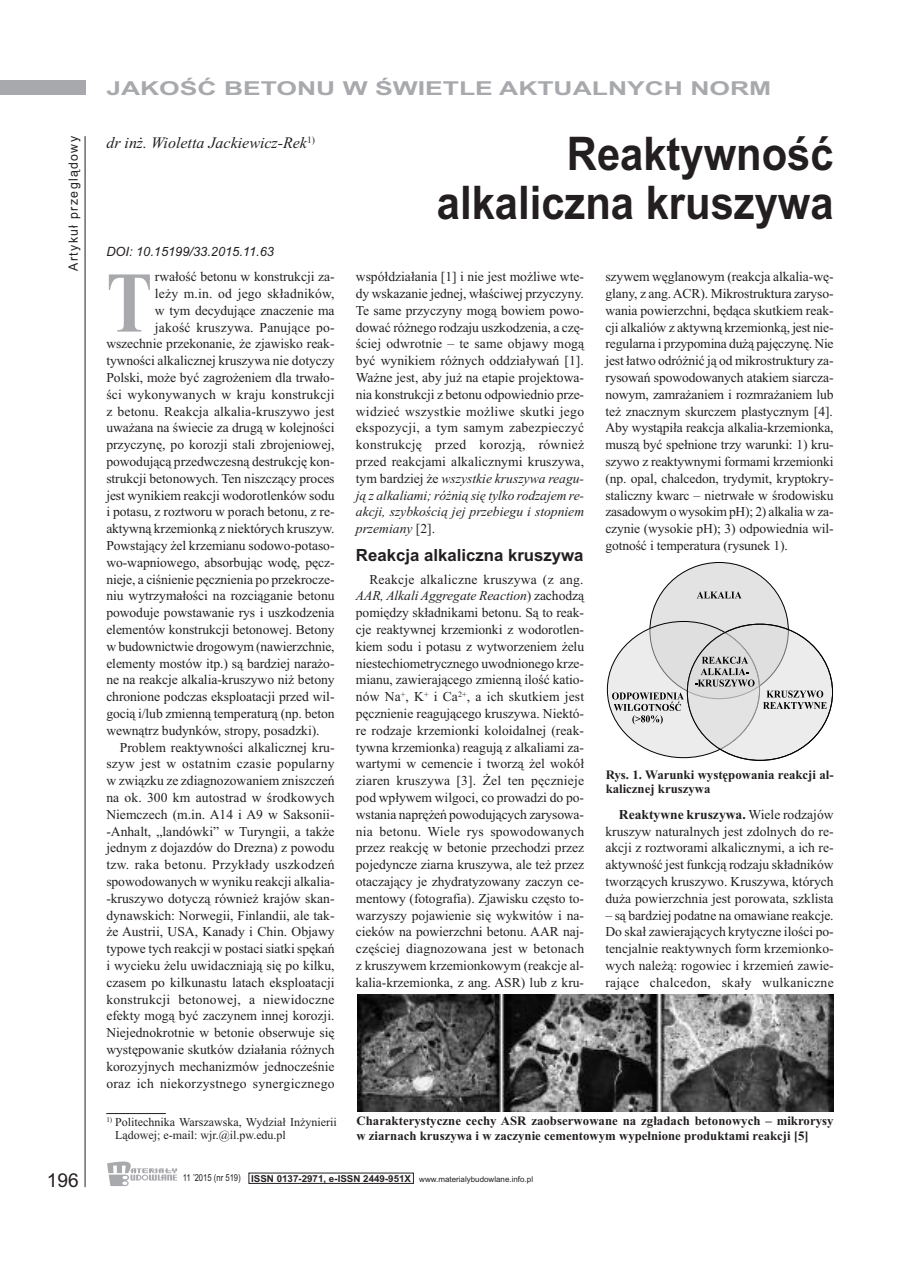
<style>
.page{position:relative;width:906px;height:1268px;background:#fff}
.page>*{position:absolute;margin:0;border:0;box-sizing:border-box;transform-origin:0 0}
.t1{font:700 86.25px "Times New Roman";color:#a8a9ad;scale:.8 1}
.t2{font:700 46.35px/49.3px "Arial";color:#231f20;text-align:right;scale:.9 1}
.t3{font:700 19.2px "Arial";color:#a8a9ad;scale:1.38 1}
.t4{font:19.2px "Arial";color:#231f20}
.t5{font:700 16.8px "Arial";color:#231f20}
.t6{font:italic 16.05px "Times New Roman";color:#231f20}
.t7{font:13.65px/16.8px "Times New Roman";letter-spacing:-.005em;color:#231f20;text-align:justify}
.t8{font:13.65px "Times New Roman";letter-spacing:.02em;color:#231f20}
.t9{font:13.65px "Times New Roman";letter-spacing:.015em;color:#231f20}
.t10{font:700 12.75px/14.4px "Times New Roman";color:#231f20}
.t11{font:italic 12.75px "Arial";color:#231f20}
.t12{font:12.75px "Arial";letter-spacing:.11em;color:#231f20;scale:.96 1}
.t13{font:12px/12.8px "Times New Roman";color:#231f20}
.t14{font:7.95px "Arial";color:#231f20}
.s1{font-style:italic}
.s2{font-weight:700}
.s3{font-size:9.6px}
.s4{font-weight:700;font-size:9.6px}
</style>
<div class="page">
<div style="left:0;top:81px;width:85px;height:14px;background:#a8a9ad"></div>
<hr style="left:85px;top:136px;width:1px;height:1050px;background:#231f20">
<svg style="left:107px;top:1161px;width:70px;height:24px"></svg>
<hr style="left:106px;top:1112px;width:60px;height:1px;background:#231f20">
<img style="left:357px;top:994px;width:476px;height:117px">
<div style="left:650px;top:562px;width:138px;height:136px;background:#e3e3e3;border-radius:50%"></div>
<svg style="left:697px;top:591px;width:44px;height:7px"></svg>
<svg style="left:612px;top:621px;width:214px;height:137px"></svg>
<p class="t12" style="left:66px;top:271px;width:142px;rotate:-90deg">Artykuł przeglądowy</p>
<h3 class="t4" style="left:47px;top:1168px;width:34px">196</h3>
<h3 class="t3" style="left:106px;top:77px;width:483px">JAKOŚĆ BETONU W ŚWIETLE AKTUALNYCH NORM</h3>
<p class="t6" style="left:106px;top:133px;width:210px">dr inż. Wioletta Jackiewicz-Rek<sup>1)</sup></p>
<p class="t11" style="left:106px;top:244px;width:169px">DOI: 10.15199/33.2015.11.63</p>
<h1 class="t1" style="left:106px;top:251px;width:59px">T</h1>
<p class="t7" style="left:155px;top:268px;width:181px">rwałość betonu w konstrukcji za-</p>
<p class="t9" style="left:155px;top:285px;width:181px">leży m.in. od jego składników,</p>
<p class="t7" style="left:155px;top:301px;width:181px">w tym decydujące znaczenie ma</p>
<p class="t9" style="left:155px;top:319px;width:181px">jakość kruszywa. Panujące po-</p>
<p class="t7" style="left:106px;top:335px;width:230px">wszechnie przekonanie, że zjawisko reak-</p>
<p class="t7" style="left:106px;top:352px;width:230px">tywności alkalicznej kruszywa nie dotyczy</p>
<p class="t7" style="left:106px;top:369px;width:230px">Polski, może być zagrożeniem dla trwało-</p>
<p class="t9" style="left:106px;top:386px;width:230px">ści wykonywanych w kraju konstrukcji</p>
<p class="t7" style="left:106px;top:402px;width:230px">z betonu. Reakcja alkalia-kruszywo jest</p>
<p class="t7" style="left:106px;top:419px;width:230px">uważana na świecie za drugą w kolejności</p>
<p class="t7" style="left:106px;top:436px;width:230px">przyczynę, po korozji stali zbrojeniowej,</p>
<p class="t7" style="left:106px;top:453px;width:230px">powodującą przedwczesną destrukcję kon-</p>
<p class="t7" style="left:106px;top:469px;width:230px">strukcji betonowych. Ten niszczący proces</p>
<p class="t7" style="left:106px;top:486px;width:230px">jest wynikiem reakcji wodorotlenków sodu</p>
<p class="t7" style="left:106px;top:503px;width:230px">i potasu, z roztworu w porach betonu, z re-</p>
<p class="t7" style="left:106px;top:520px;width:230px">aktywną krzemionką z niektórych kruszyw.</p>
<p class="t7" style="left:106px;top:536px;width:230px">Powstający żel krzemianu sodowo-potaso-</p>
<p class="t7" style="left:106px;top:553px;width:230px">wo-wapniowego, absorbując wodę, pęcz-</p>
<p class="t7" style="left:106px;top:570px;width:230px">nieje, a ciśnienie pęcznienia po przekrocze-</p>
<p class="t7" style="left:106px;top:587px;width:230px">niu wytrzymałości na rozciąganie betonu</p>
<p class="t7" style="left:106px;top:604px;width:230px">powoduje powstawanie rys i uszkodzenia</p>
<p class="t7" style="left:106px;top:620px;width:230px">elementów konstrukcji betonowej. Betony</p>
<p class="t7" style="left:106px;top:637px;width:230px">w budownictwie drogowym (nawierzchnie,</p>
<p class="t7" style="left:106px;top:654px;width:230px">elementy mostów itp.) są bardziej narażo-</p>
<p class="t7" style="left:106px;top:671px;width:230px">ne na reakcje alkalia-kruszywo niż betony</p>
<p class="t7" style="left:106px;top:688px;width:230px">chronione podczas eksploatacji przed wil-</p>
<p class="t7" style="left:106px;top:704px;width:230px">gocią i/lub zmienną temperaturą (np. beton</p>
<p class="t7" style="left:106px;top:721px;width:215px">wewnątrz budynków, stropy, posadzki).</p>
<p class="t7" style="left:120px;top:738px;width:216px">Problem reaktywności alkalicznej kru-</p>
<p class="t8" style="left:106px;top:755px;width:230px">szyw jest w ostatnim czasie popularny</p>
<p class="t7" style="left:106px;top:771px;width:230px">w związku ze zdiagnozowaniem zniszczeń</p>
<p class="t7" style="left:106px;top:788px;width:230px">na ok. 300 km autostrad w środkowych</p>
<p class="t7" style="left:106px;top:805px;width:230px">Niemczech (m.in. A14 i A9 w Saksonii-</p>
<p class="t7" style="left:106px;top:822px;width:230px">-Anhalt, „landówki” w Turyngii, a także</p>
<p class="t7" style="left:106px;top:839px;width:230px">jednym z dojazdów do Drezna) z powodu</p>
<p class="t8" style="left:106px;top:856px;width:230px">tzw. raka betonu. Przykłady uszkodzeń</p>
<p class="t7" style="left:106px;top:872px;width:230px">spowodowanych w wyniku reakcji alkalia-</p>
<p class="t7" style="left:106px;top:889px;width:230px">-kruszywo dotyczą również krajów skan-</p>
<p class="t7" style="left:106px;top:906px;width:230px">dynawskich: Norwegii, Finlandii, ale tak-</p>
<p class="t7" style="left:106px;top:923px;width:230px">że Austrii, USA, Kanady i Chin. Objawy</p>
<p class="t7" style="left:106px;top:939px;width:230px">typowe tych reakcji w postaci siatki spękań</p>
<p class="t7" style="left:106px;top:956px;width:230px">i wycieku żelu uwidaczniają się po kilku,</p>
<p class="t7" style="left:106px;top:973px;width:230px">czasem po kilkunastu latach eksploatacji</p>
<p class="t8" style="left:106px;top:990px;width:230px">konstrukcji betonowej, a niewidoczne</p>
<p class="t7" style="left:106px;top:1006px;width:230px">efekty mogą być zaczynem innej korozji.</p>
<p class="t7" style="left:106px;top:1023px;width:230px">Niejednokrotnie w betonie obserwuje się</p>
<p class="t7" style="left:106px;top:1040px;width:230px">występowanie skutków działania różnych</p>
<p class="t7" style="left:106px;top:1057px;width:230px">korozyjnych mechanizmów jednocześnie</p>
<p class="t8" style="left:106px;top:1074px;width:230px">oraz ich niekorzystnego synergicznego</p>
<p class="t13" style="left:115px;top:1115px;width:223px;text-indent:-9px"><sup>1)</sup> Politechnika Warszawska, Wydział Inżynierii<br>Lądowej; e-mail: wjr.@il.pw.edu.pl</p>
<h2 class="t2" style="left:437px;top:129px;width:442px">Reaktywność alkaliczna kruszywa</h2>
<p class="t7" style="left:356px;top:268px;width:230px">współdziałania [1] i nie jest możliwe wte&shy;dy wskazanie jednej, właściwej przyczyny.<br>Te same przyczyny mogą bowiem powo&shy;dować różnego rodzaju uszkodzenia, a czę&shy;ściej odwrotnie – te same objawy mogą być wynikiem różnych oddziaływań [1].<br>Ważne jest, aby już na etapie projektowa&shy;nia konstrukcji z betonu odpowiednio prze&shy;widzieć wszystkie możliwe skutki jego ekspozycji, a tym samym zabezpieczyć konstrukcję przed korozją, również przed reakcjami alkalicznymi kruszywa, tym bardziej że <span class="s1">wszystkie kruszywa reagu&shy;ją z alkaliami; różnią się tylko rodzajem re&shy;akcji, szybkością jej przebiegu i stopniem przemiany</span> [2].</p>
<p class="t5" style="left:356px;top:545px;width:229px">Reakcja alkaliczna kruszywa</p>
<p class="t7" style="left:356px;top:570px;width:230px;text-indent:14px">Reakcje alkaliczne kruszywa (z ang.<br><span class="s1">AAR, Alkali Aggregate Reaction</span>) zachodzą pomiędzy składnikami betonu. Są to reak&shy;cje reaktywnej krzemionki z wodorotlen&shy;kiem sodu i potasu z wytworzeniem żelu niestechiometrycznego uwodnionego krze&shy;mianu, zawierającego zmienną ilość katio&shy;nów Na<sup>+</sup>, K<sup>+</sup> i Ca<sup>2+</sup>, a ich skutkiem jest pęcznienie reagującego kruszywa. Niektó&shy;re rodzaje krzemionki koloidalnej (reak&shy;tywna krzemionka) reagują z alkaliami za&shy;wartymi w cemencie i tworzą żel wokół ziaren kruszywa [3]. Żel ten pęcznieje pod wpływem wilgoci, co prowadzi do po&shy;wstania naprężeń powodujących zarysowa&shy;nia betonu. Wiele rys spowodowanych przez reakcję w betonie przechodzi przez pojedyncze ziarna kruszywa, ale też przez otaczający je zhydratyzowany zaczyn ce&shy;mentowy (fotografia). Zjawisku często to&shy;warzyszy pojawienie się wykwitów i na&shy;cieków na powierzchni betonu. AAR naj&shy;częściej diagnozowana jest w betonach z kruszywem krzemionkowym (reakcje al&shy;kalia-krzemionka, z ang. ASR) lub z kru-</p>
<p class="t7" style="left:605px;top:268px;width:230px">szywem węglanowym (reakcja alkalia-wę&shy;glany, z ang.ACR). Mikrostruktura zaryso&shy;wania powierzchni, będąca skutkiem reak&shy;cji alkaliów z aktywną krzemionką, jest nie&shy;regularna i przypomina dużą pajęczynę. Nie jest łatwo odróżnić ją od mikrostruktury za&shy;rysowań spowodowanych atakiem siarcza&shy;nowym, zamrażaniem i rozmrażaniem lub też znacznym skurczem plastycznym [4].<br>Aby wystąpiła reakcja alkalia-krzemionka, muszą być spełnione trzy warunki: 1) kru&shy;szywo z reaktywnymi formami krzemionki (np. opal, chalcedon, trydymit, kryptokry&shy;staliczny kwarc – nietrwałe w środowisku zasadowym o wysokim pH); 2) alkalia w za&shy;czynie (wysokie pH); 3) odpowiednia wil&shy;gotność i temperatura (rysunek 1).</p>
<p class="t10" style="left:605px;top:767px;width:229px">Rys. 1. Warunki występowania reakcji al&shy;kalicznej kruszywa</p>
<p class="t7" style="left:605px;top:805px;width:230px;text-indent:14px"><span class="s2">Reaktywne kruszywa.</span> Wiele rodzajów kruszyw naturalnych jest zdolnych do re&shy;akcji z roztworami alkalicznymi, a ich re&shy;aktywność jest funkcją rodzaju składników tworzących kruszywo. Kruszywa, których duża powierzchnia jest porowata, szklista</p>
<p class="t7" style="left:605px;top:906px;width:230px">– są bardziej podatne na omawiane reakcje.<br>Do skał zawierających krytyczne ilości po&shy;tencjalnie reaktywnych form krzemionko&shy;wych należą: rogowiec i krzemień zawie&shy;rające chalcedon, skały wulkaniczne</p>
<p class="t10" style="left:356px;top:1113px;width:478px">Charakterystyczne cechy ASR zaobserwowane na zgładach betonowych – mikrorysy w ziarnach kruszywa i w zaczynie cementowym wypełnione produktami reakcji [5]</p>
<p class="t14" style="left:183px;top:1174px;width:352px"><span class="s3">11 ’2015 (nr 519)</span> <span class="s4">ISSN 0137-2971, e-ISSN 2449-951X</span> www.materialybudowlane.info.pl</p>
</div>
